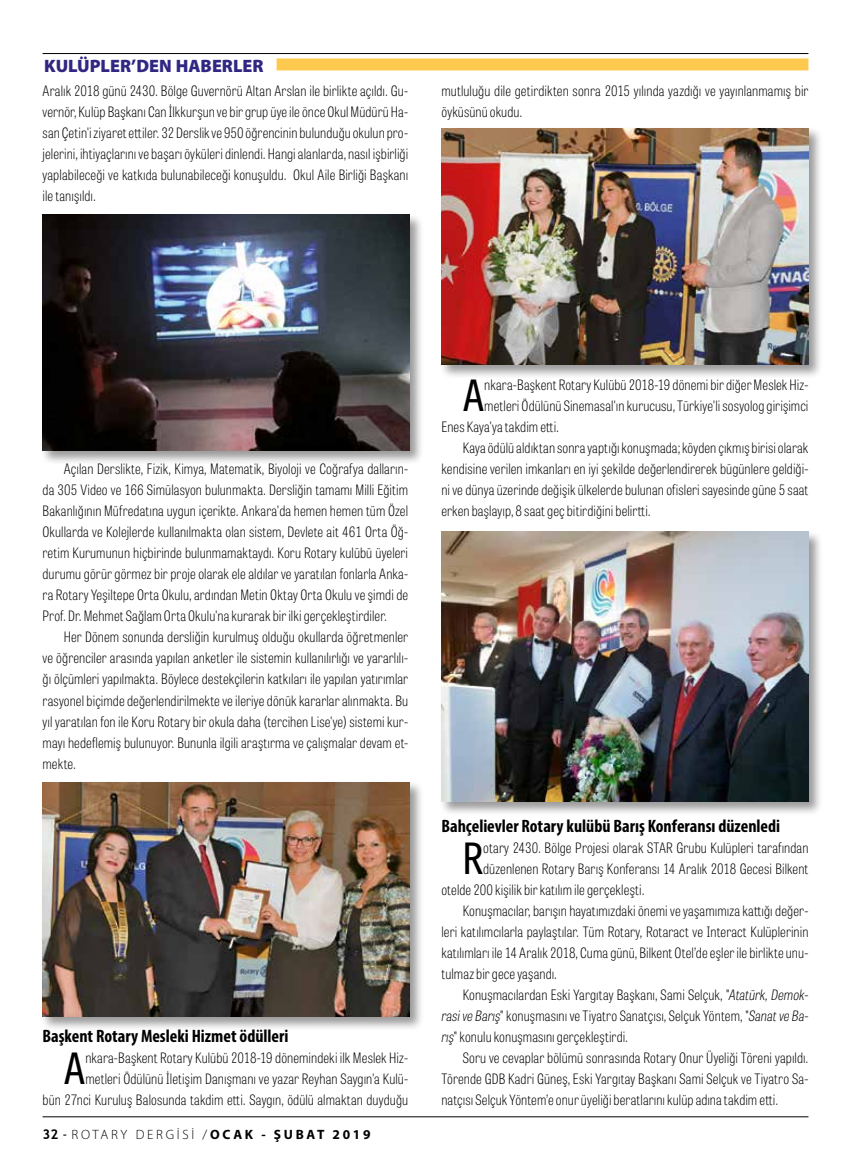
<style>
.page{position:relative;width:851px;height:1170px;background:#fff}
.page>*{position:absolute;margin:0;border:0;box-sizing:border-box;transform-origin:0 0}
.t1{font:42.9px "Tablet Gothic Condensed";color:#000}
.t2{font:700 condensed 18px "Myriad Pro";color:#000}
.t3{font:900 18px "Myriad Pro";color:#312783}
.t4{font:100 14.25px/21px "Tablet Gothic Condensed";letter-spacing:.01em;color:#000;text-align:justify}
.t5{font:300 13.5px "Myriad Pro";letter-spacing:.2em;color:#000}
.s1{font-family:"Trebuchet MS";font-weight:700}
.s2{font-family:"Trebuchet MS";font-weight:400}
.s3{font-weight:700}
.s4{font-style:italic}
</style>
<div class="page">
<hr style="left:43px;top:1116px;width:765px;height:1px;background:#000">
<hr style="left:43px;top:53px;width:765px;height:1px;background:#000">
<div style="left:276px;top:58px;width:532px;height:12px;background:#fdc94e"></div>
<div style="left:439px;top:127px;width:384px;height:252px;background:#000;opacity:.4"></div>
<img style="left:441px;top:128px;width:367px;height:236px">
<div style="left:439px;top:530px;width:384px;height:286px;background:#000;opacity:.4"></div>
<img style="left:441px;top:532px;width:367px;height:269px">
<div style="left:41px;top:213px;width:383px;height:252px;background:#000;opacity:.4"></div>
<img style="left:43px;top:215px;width:366px;height:235px">
<div style="left:41px;top:780px;width:383px;height:251px;background:#000;opacity:.4"></div>
<img style="left:43px;top:782px;width:366px;height:234px">
<p class="t3" style="left:44px;top:54px;width:221px">KULÜPLER’DEN HABERLER</p>
<p class="t4" style="left:43px;top:80px;width:367px">Aralık 2018 günü 2430. Bölge Guvernörü Altan Arslan ile birlikte açıldı. Gu&shy;vernör, Kulüp Başkanı Can İlkkurşun ve bir grup üye ile önce Okul Müdürü Ha&shy;san Çetin'i ziyaret ettiler. 32 Derslik ve 950 öğrencinin bulunduğu okulun pro&shy;jelerini, ihtiyaçlarını ve başarı öyküleri dinlendi. Hangi alanlarda, nasıl işbirliği yaplabileceği ve katkıda bulunabileceği konuşuldu. Okul Aile Birliği Başkanı ile tanışıldı.</p>
<p class="t4" style="left:441px;top:80px;width:368px">mutluluğu dile getirdikten sonra 2015 yılında yazdığı ve yayınlanmamış bir öyküsünü okudu.</p>
<p class="t4" style="left:43px;top:458px;width:367px;text-indent:21px">Açılan Derslikte, Fizik, Kimya, Matematik, Biyoloji ve Coğrafya dalların&shy;da 305 Video ve 166 Simülasyon bulunmakta. Dersliğin tamamı Milli Eğitim Bakanlığının Müfredatına uygun içerikte. Ankara'da hemen hemen tüm Özel Okullarda ve Kolejlerde kullanılmakta olan sistem, Devlete ait 461 Orta Öğ&shy;retim Kurumunun hiçbirinde bulunmamaktaydı. Koru Rotary kulübü üyeleri durumu görür görmez bir proje olarak ele aldılar ve yaratılan fonlarla Anka&shy;ra Rotary Yeşiltepe Orta Okulu, ardından Metin Oktay Orta Okulu ve şimdi de Prof. Dr. Mehmet Sağlam Orta Okulu'na kurarak bir ilki gerçekleştirdiler.</p>
<p class="t4" style="left:43px;top:626px;width:367px;text-indent:21px">Her Dönem sonunda dersliğin kurulmuş olduğu okullarda öğretmenler ve öğrenciler arasında yapılan anketler ile sistemin kullanılırlığı ve yararlılı&shy;ğı ölçümleri yapılmakta. Böylece destekçilerin katkıları ile yapılan yatırımlar rasyonel biçimde değerlendirilmekte ve ileriye dönük kararlar alınmakta. Bu yıl yaratılan fon ile Koru Rotary bir okula daha (tercihen Lise'ye) sistemi kur&shy;mayı hedeflemiş bulunuyor. Bununla ilgili araştırma ve çalışmalar devam et&shy;mekte.</p>
<p class="t2" style="left:43px;top:1024px;width:247px">Başkent Rotary Mesleki Hizmet ödülleri</p>
<h1 class="t1" style="left:64px;top:1038px;width:23px">A</h1>
<p class="t4" style="left:43px;top:1046px;width:367px;text-align:right">nkara-Başkent Rotary Kulübü 2018-19 dönemindeki ilk Meslek Hiz-<br>metleri Ödülünü İletişim Danışmanı ve yazar Reyhan Saygın'a Kulü-<br>bün 27nci Kuruluş Balosunda takdim etti. Saygın, ödülü almaktan duyduğu</p>
<p class="t5" style="left:43px;top:1126px;width:329px"><span class="s1">32</span> <span class="s2">-</span> ROTARY DERGİSİ /<span class="s3">OCAK - ŞUBAT 2019</span></p>
<h1 class="t1" style="left:462px;top:366px;width:23px">A</h1>
<p class="t4" style="left:484px;top:374px;width:325px">nkara-Başkent Rotary Kulübü 2018-19 dönemi bir diğer Meslek Hiz-</p>
<p class="t4" style="left:484px;top:395px;width:325px">metleri Ödülünü Sinemasal'ın kurucusu, Türkiye'li sosyolog girişimci</p>
<p class="t4" style="left:441px;top:416px;width:119px">Enes Kaya'ya takdim etti.</p>
<p class="t4" style="left:462px;top:437px;width:347px">Kaya ödülü aldıktan sonra yaptığı konuşmada; köyden çıkmış birisi olarak</p>
<p class="t4" style="left:441px;top:458px;width:368px">kendisine verilen imkanları en iyi şekilde değerlendirerek bügünlere geldiği-</p>
<p class="t4" style="left:441px;top:479px;width:368px">ni ve dünya üzerinde değişik ülkelerde bulunan ofisleri sayesinde güne 5 saat</p>
<p class="t4" style="left:441px;top:500px;width:211px">erken başlayıp, 8 saat geç bitirdiğini belirtti.</p>
<p class="t2" style="left:441px;top:814px;width:340px">Bahçelievler Rotary kulübü Barış Konferansı düzenledi</p>
<h1 class="t1" style="left:462px;top:828px;width:22px">R</h1>
<p class="t4" style="left:483px;top:836px;width:326px">otary 2430. Bölge Projesi olarak STAR Grubu Kulüpleri tarafından</p>
<p class="t4" style="left:483px;top:857px;width:326px">düzenlenen Rotary Barış Konferansı 14 Aralık 2018 Gecesi Bilkent</p>
<p class="t4" style="left:441px;top:878px;width:204px">otelde 200 kişilik bir katılım ile gerçekleşti.</p>
<p class="t4" style="left:462px;top:899px;width:347px">Konuşmacılar, barışın hayatımızdaki önemi ve yaşamımıza kattığı değer-</p>
<p class="t4" style="left:441px;top:920px;width:368px">leri katılımcılarla paylaştılar. Tüm Rotary, Rotaract ve Interact Kulüplerinin</p>
<p class="t4" style="left:441px;top:941px;width:368px">katılımları ile 14 Aralık 2018, Cuma günü, Bilkent Otel’de eşler ile birlikte unu-</p>
<p class="t4" style="left:441px;top:962px;width:117px">tulmaz bir gece yaşandı.</p>
<p class="t4" style="left:462px;top:983px;width:347px">Konuşmacılardan Eski Yargıtay Başkanı, Sami Selçuk, "<span class="s4">Atatürk, Demok-</span></p>
<p class="t4" style="left:441px;top:1004px;width:368px"><span class="s4">rasi ve Barış</span>" konuşmasını ve Tiyatro Sanatçısı, Selçuk Yöntem, "<span class="s4">Sanat ve Ba-</span></p>
<p class="t4" style="left:441px;top:1025px;width:188px"><span class="s4">rış</span>" konulu konuşmasını gerçekleştirdi.</p>
<p class="t4" style="left:462px;top:1046px;width:347px">Soru ve cevaplar bölümü sonrasında Rotary Onur Üyeliği Töreni yapıldı.</p>
<p class="t4" style="left:441px;top:1067px;width:368px">Törende GDB Kadri Güneş, Eski Yargıtay Başkanı Sami Selçuk ve Tiyatro Sa-</p>
<p class="t4" style="left:441px;top:1088px;width:338px">natçısı Selçuk Yöntem’e onur üyeliği beratlarını kulüp adına takdim etti.</p>
</div>
